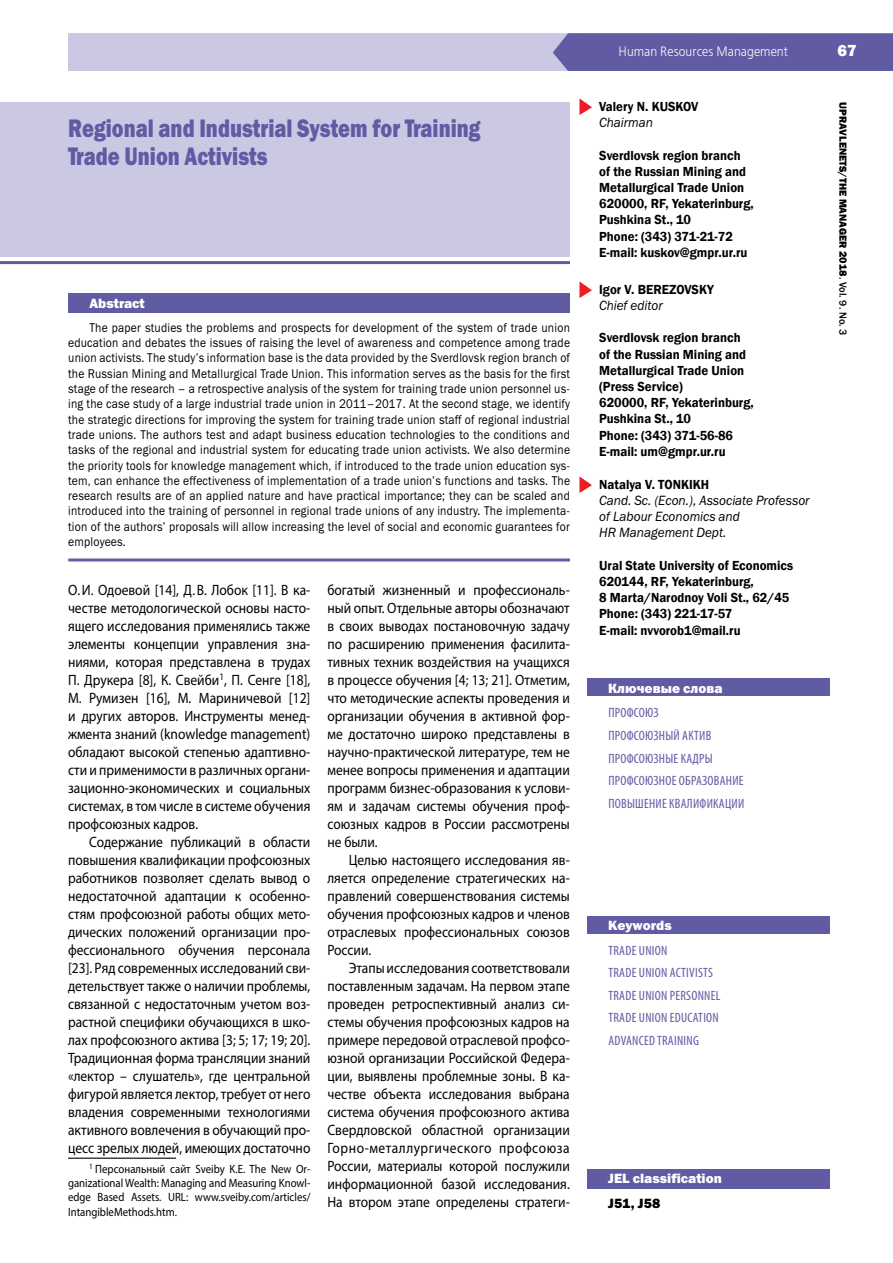
<style>
.page{position:relative;width:893px;height:1263px;background:#fff}
.page>*{position:absolute;margin:0;border:0;box-sizing:border-box;transform-origin:0 0}
.t1{font:25.5px/28.5px "Franklin Gothic Heavy C";color:#605ba3;scale:.78 1}
.t2{font:800 16.5px "Franklin Gothic";color:#fff}
.t3{font:15px/18px "Myriad Pro";color:#000;text-align:justify;scale:.9 1}
.t4{font:600 13.5px/16.2px "Franklin Gothic";color:#000;scale:.95 1}
.t5{font:condensed 13.5px/22.5px "Myriad Pro";letter-spacing:.02em;color:#605ba3}
.t6{font:italic 13.5px/16.2px "Franklin Gothic Book C";color:#000;scale:.95 1}
.t7{font:13.5px "Franklin Gothic Heavy C";color:#fff}
.t8{font:13.5px "Free Set C";color:#fff;scale:.9 1}
.t9{font:13.5px "Franklin Gothic Heavy C";color:#000}
.t10{font:12.75px/15.3px "Franklin Gothic Book C";letter-spacing:.02em;color:#000;text-align:justify;scale:.88 1}
.t11{font:12px/14.4px "Myriad Pro";color:#000;text-align:justify;scale:.9 1}
.t12{font:800 10.5px "Franklin Gothic";color:#000}
.s1{font-family:"Franklin Gothic Heavy C";font-weight:400}
.s2{font-weight:500}
</style>
<div class="page">
<div style="left:68px;top:33px;width:825px;height:38px;background:#cac8e2"></div>
<div style="left:553px;top:33px;width:340px;height:38px;background:#605ba3"></div>
<div style="left:587px;top:1169px;width:242px;height:19px;background:#605ba3"></div>
<div style="left:0;top:102px;width:570px;height:154px;background:#cac8e2"></div>
<hr style="left:0;top:261px;width:570px;height:3px;background:#605ba3">
<div style="left:587px;top:679px;width:242px;height:17px;background:#605ba3"></div>
<svg style="left:579px;top:98px;width:13px;height:17px"></svg>
<svg style="left:579px;top:281px;width:13px;height:17px"></svg>
<svg style="left:579px;top:476px;width:13px;height:17px"></svg>
<div style="left:587px;top:916px;width:242px;height:17px;background:#605ba3"></div>
<div style="left:68px;top:293px;width:502px;height:20px;background:#605ba3"></div>
<hr style="left:68px;top:558px;width:502px;height:3px;background:#605ba3">
<hr style="left:68px;top:1157px;width:108px;height:2px;background:#000">
<h1 class="t1" style="left:68px;top:113px;width:530px">Regional and Industrial System for Training<br>Trade Union Activists</h1>
<p class="t7" style="left:89px;top:296px;width:57px">Abstract</p>
<p class="t10" style="left:68px;top:320px;width:572px;text-indent:21px">The paper studies the problems and prospects for development of the system of trade union education and debates the issues of raising the level of awareness and competence among trade union activists. The study’s information base is the data provided by the Sverdlovsk region branch of the Russian Mining and Metallurgical Trade Union. This information serves as the basis for the first stage of the research – a retrospective analysis of the system for training trade union personnel us&shy;ing the case study of a large industrial trade union in 2011–2017. At the second stage, we identify the strategic directions for improving the system for training trade union staff of regional industrial trade unions. The authors test and adapt business education technologies to the conditions and tasks of the regional and industrial system for educating trade union activists. We also determine the priority tools for knowledge management which, if introduced to the trade union education sys&shy;tem, can enhance the effectiveness of implementation of a trade union’s functions and tasks. The research results are of an applied nature and have practical importance; they can be scaled and introduced into the training of personnel in regional trade unions of any industry. The implementa&shy;tion of the authors’ proposals will allow increasing the level of social and economic guarantees for employees.</p>
<p class="t3" style="left:68px;top:581px;width:271px">О.И. Одоевой [14], Д.В. Лобок [11]. В ка&shy;честве методологической основы насто&shy;ящего исследования применялись также элементы концепции управления зна&shy;ниями, которая представлена в трудах П. Друкера [8], К. Свейби<sup>1</sup>, П. Сенге [18], М. Румизен [16], М. Мариничевой [12] и других авторов. Инструменты менед&shy;жмента знаний (knowledge management) обладают высокой степенью адаптивно&shy;сти и применимости в различных органи&shy;зационно-экономических и социальных системах, в том числе в системе обучения профсоюзных кадров.</p>
<p class="t3" style="left:68px;top:833px;width:271px;text-indent:21px">Содержание публикаций в области повышения квалификации профсоюзных работников позволяет сделать вывод о недостаточной адаптации к особенно&shy;стям профсоюзной работы общих мето&shy;дических положений организации про&shy;фессионального обучения персонала [23]. Ряд современных исследований сви&shy;детельствует также о наличии проблемы, связанной с недостаточным учетом воз&shy;растной специфики обучающихся в шко&shy;лах профсоюзного актива [3; 5; 17; 19; 20].<br>Традиционная форма трансляции знаний «лектор – слушатель», где центральной фигурой является лектор, требует от него владения современными технологиями активного вовлечения в обучающий про&shy;цесс зрелых людей, имеющих достаточно</p>
<p class="t11" style="left:68px;top:1161px;width:271px;text-indent:21px"><sup>1</sup> Персональный сайт Sveiby K.E. The New Or&shy;ganizational Wealth: Managing and Measuring Knowl&shy;edge Based Assets. URL: www.sveiby.com/articles/ IntangibleMethods.htm.</p>
<p class="t3" style="left:327px;top:581px;width:271px">богатый жизненный и профессиональ&shy;ный опыт. Отдельные авторы обозначают в своих выводах постановочную задачу по расширению применения фасилита&shy;тивных техник воздействия на учащихся в процессе обучения [4; 13; 21]. Отметим, что методические аспекты проведения и организации обучения в активной фор&shy;ме достаточно широко представлены в научно-практической литературе, тем не менее вопросы применения и адаптации программ бизнес-образования к услови&shy;ям и задачам системы обучения проф&shy;союзных кадров в России рассмотрены не были.</p>
<p class="t3" style="left:327px;top:851px;width:271px;text-indent:21px">Целью настоящего исследования яв&shy;ляется определение стратегических на&shy;правлений совершенствования системы обучения профсоюзных кадров и членов отраслевых профессиональных союзов России.</p>
<p class="t3" style="left:327px;top:959px;width:271px;text-indent:21px">Этапы исследования соответствовали поставленным задачам. На первом этапе проведен ретроспективный анализ си&shy;стемы обучения профсоюзных кадров на примере передовой отраслевой профсо&shy;юзной организации Российской Федера&shy;ции, выявлены проблемные зоны. В ка&shy;честве объекта исследования выбрана система обучения профсоюзного актива Свердловской областной организации Горно-металлургического профсоюза России, материалы которой послужили информационной базой исследования.<br>На втором этапе определены стратеги-</p>
<p class="t8" style="left:619px;top:44px;width:190px">Human Resources Management</p>
<p class="t2" style="left:837px;top:39px;width:21px">67</p>
<p class="t4" style="left:599px;top:98px;width:106px">Valery N. KUSKOV</p>
<p class="t6" style="left:599px;top:114px;width:58px">Chairman</p>
<p class="t4" style="left:599px;top:147px;width:164px">Sverdlovsk region branch of the Russian Mining and<br>Metallurgical Trade Union<br>620000, RF, Yekaterinburg,<br>Pushkina St., 10<br>Phone: (343) 371-21-72<br>E-mail: kuskov@gmpr.ur.ru</p>
<p class="t4" style="left:599px;top:281px;width:122px">Igor V. BEREZOVSKY</p>
<p class="t6" style="left:599px;top:297px;width:69px">Chief editor</p>
<p class="t4" style="left:599px;top:330px;width:164px">Sverdlovsk region branch of the Russian Mining and<br>Metallurgical Trade Union (Press Service)<br>620000, RF, Yekaterinburg,<br>Pushkina St., 10<br>Phone: (343) 371-56-86<br>E-mail: um@gmpr.ur.ru</p>
<p class="t4" style="left:599px;top:476px;width:117px">Natalya V. TONKIKH</p>
<p class="t6" style="left:599px;top:492px;width:223px">Cand. Sc. (Econ.), Associate Professor of Labour Economics and<br>HR Management Dept.</p>
<p class="t4" style="left:599px;top:557px;width:206px">Ural State University of Economics<br>620144, RF, Yekaterinburg,<br>8 Marta/Narodnoy Voli St., 62/45<br>Phone: (343) 221-17-57<br>E-mail: nvvorob1@mail.ru</p>
<p class="t7" style="left:608px;top:680px;width:116px">Ключевые слова</p>
<p class="t5" style="left:608px;top:701px;width:138px">ПРОФСОЮЗ<br>ПРОФСОЮЗНЫЙ АКТИВ<br>ПРОФСОЮЗНЫЕ КАДРЫ<br>ПРОФСОЮЗНОЕ ОБРАЗОВАНИЕ<br>ПОВЫШЕНИЕ КВАЛИФИКАЦИИ</p>
<p class="t12" style="left:850px;top:102px;width:235px;rotate:90deg">UPRAVLENETS/THE MANAGER <span class="s1">2018</span><span class="s2">. Vol. 9. No. 3</span></p>
<p class="t7" style="left:608px;top:917px;width:65px">Keywords</p>
<p class="t5" style="left:608px;top:939px;width:114px">TRADE UNION<br>TRADE UNION ACTIVISTS<br>TRADE UNION PERSONNEL<br>TRADE UNION EDUCATION<br>ADVANCED TRAINING</p>
<p class="t7" style="left:608px;top:1171px;width:115px">JEL classification</p>
<p class="t9" style="left:608px;top:1195px;width:54px">J51, J58</p>
</div>
